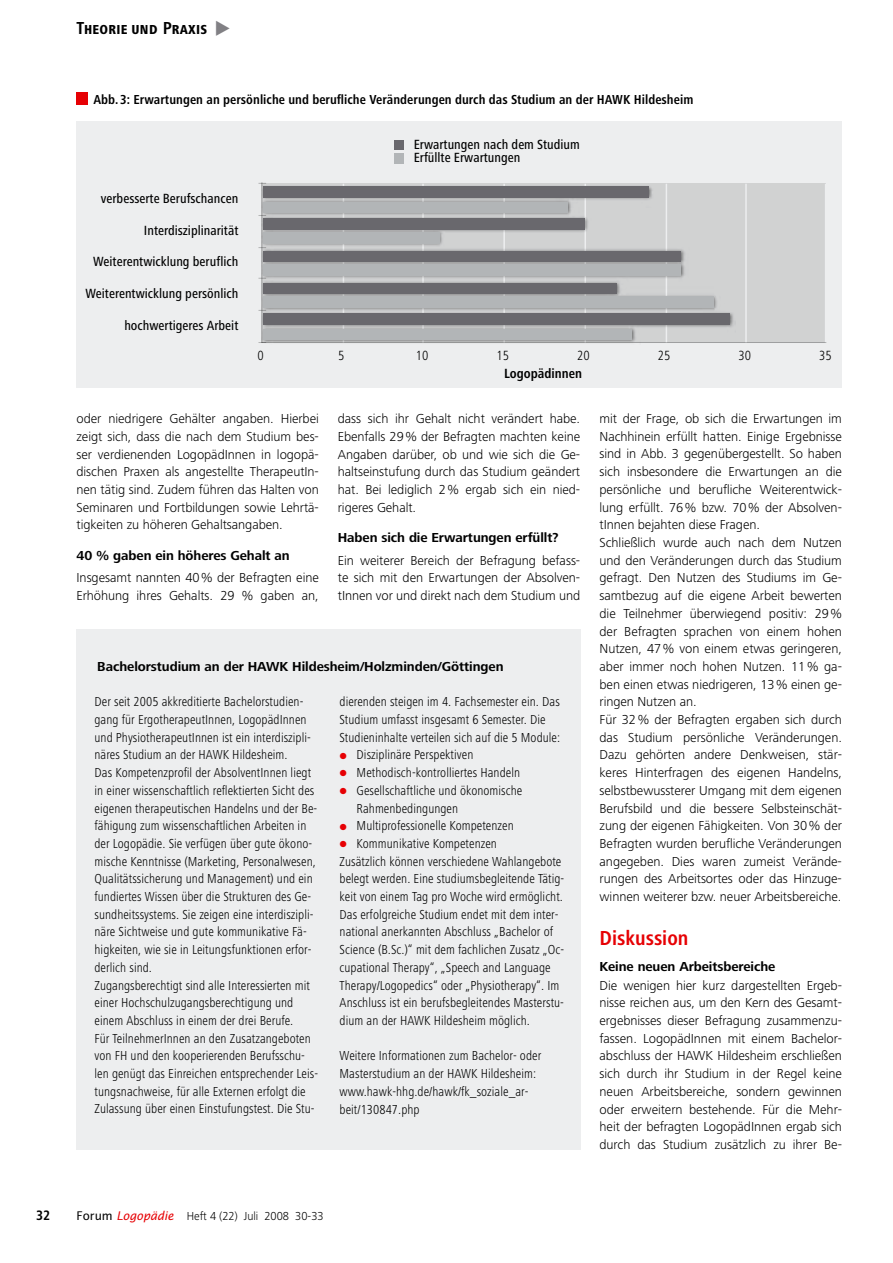
<style>
.page{position:relative;width:893px;height:1263px;background:#fff}
.page>*{position:absolute;margin:0;border:0;box-sizing:border-box;transform-origin:0 0}
.t1{font:700 condensed 21px "Frutiger Next LT";color:#e60004}
.t2{font:500 condensed 13.8px/13px "Frutiger Next LT";color:#000}
.t3{font:300 condensed 13.8px "Frutiger Next LT";color:#000}
.t4{font:700 condensed 13.8px "Frutiger Next LT";color:#000}
.t5{font:300 13.5px/17.7px "Frutiger Next LT";letter-spacing:-.005em;color:#000;text-align:justify}
.t6{font:300 condensed 13.5px/17.7px "Frutiger Next LT";letter-spacing:.005em;color:#000}
.t7{font:700 13.5px "Frutiger Next LT";letter-spacing:-.005em;color:#000}
.t8{font:700 condensed 13.5px "Frutiger Next LT";letter-spacing:.005em;color:#000}
.t9{font:800 condensed 13.5px "Frutiger Next LT";letter-spacing:.02em;color:#000}
.t10{font:700 condensed 13.5px "Frutiger LT";color:#000}
.t11{font:300 12px "Frutiger Next LT";color:#000}
.s1{font-weight:700;font-size:18px}
.s2{font-family:"European Pi Three";font-weight:400;font-stretch:normal;font-size:19.5px;color:#818084}
.s3{font-family:"Lucida Sans";font-weight:400}
.s4{font-family:"Lucida Sans";font-weight:400;font-style:italic;color:#e60004}
</style>
<div class="page">
<div style="left:76px;top:92px;width:12px;height:12px;background:#e60004"></div>
<svg style="left:77px;top:122px;width:765px;height:266px;background:#cfd0d2"></svg>
<div style="left:77px;top:629px;width:503px;height:520px;background:#edeeef"></div>
<p class="t9" style="left:77px;top:22px;width:156px"><span class="s1">T</span>HEORIE UND <span class="s1">P</span>RAXIS <span class="s2">E</span></p>
<p class="t8" style="left:93px;top:92px;width:602px">Abb. 3: Erwartungen an persönliche und berufliche Veränderungen durch das Studium an der HAWK Hildesheim</p>
<p class="t2" style="left:101px;top:192px;width:139px">verbesserte Berufschancen</p>
<p class="t2" style="left:144px;top:223px;width:96px">Interdisziplinarität</p>
<p class="t2" style="left:93px;top:255px;width:147px">Weiterentwicklung beruflich</p>
<p class="t2" style="left:86px;top:287px;width:154px">Weiterentwicklung persönlich</p>
<p class="t2" style="left:124px;top:319px;width:116px">hochwertigeres Arbeit</p>
<p class="t2" style="left:414px;top:138px;width:168px">Erwartungen nach dem Studium<br>Erfüllte Erwartungen</p>
<p class="t3" style="left:258px;top:348px;width:8px">0</p>
<p class="t3" style="left:338px;top:348px;width:8px">5</p>
<p class="t3" style="left:416px;top:348px;width:14px">10</p>
<p class="t3" style="left:496px;top:348px;width:14px">15</p>
<p class="t3" style="left:577px;top:348px;width:14px">20</p>
<p class="t3" style="left:658px;top:348px;width:14px">25</p>
<p class="t3" style="left:739px;top:348px;width:14px">30</p>
<p class="t3" style="left:819px;top:348px;width:14px">35</p>
<p class="t4" style="left:504px;top:366px;width:79px">Logopädinnen</p>
<p class="t5" style="left:77px;top:410px;width:244px">oder niedrigere Gehälter angaben. Hierbei zeigt sich, dass die nach dem Studium bes&shy;ser verdienenden LogopädInnen in logopä&shy;dischen Praxen als angestellte TherapeutIn&shy;nen tätig sind. Zudem führen das Halten von Seminaren und Fortbildungen sowie Lehrtä&shy;tigkeiten zu höheren Gehaltsangaben.</p>
<p class="t7" style="left:77px;top:548px;width:215px">40 % gaben ein höheres Gehalt an</p>
<p class="t5" style="left:77px;top:569px;width:244px">Insgesamt nannten 40% der Befragten eine<br>Erhöhung ihres Gehalts. 29 % gaben an,</p>
<p class="t5" style="left:338px;top:410px;width:244px">dass sich ihr Gehalt nicht verändert habe.<br>Ebenfalls 29% der Befragten machten keine Angaben darüber, ob und wie sich die Ge&shy;haltseinstufung durch das Studium geändert hat. Bei lediglich 2% ergab sich ein nied&shy;rigeres Gehalt.</p>
<p class="t7" style="left:338px;top:530px;width:222px">Haben sich die Erwartungen erfüllt?</p>
<p class="t5" style="left:338px;top:551px;width:244px">Ein weiterer Bereich der Befragung befass&shy;te sich mit den Erwartungen der Absolven&shy;tInnen vor und direkt nach dem Studium und</p>
<p class="t7" style="left:97px;top:659px;width:408px">Bachelorstudium an der HAWK Hildesheim/Holzminden/Göttingen</p>
<p class="t6" style="left:94px;top:693px;width:225px">Der seit 2005 akkreditierte Bachelorstudien&shy;gang für ErgotherapeutInnen, LogopädInnen und PhysiotherapeutInnen ist ein interdiszipli&shy;näres Studium an der HAWK Hildesheim.<br>Das Kompetenzprofil der AbsolventInnen liegt in einer wissenschaftlich reflektierten Sicht des eigenen therapeutischen Handelns und der Be&shy;fähigung zum wissenschaftlichen Arbeiten in der Logopädie. Sie verfügen über gute ökono&shy;mische Kenntnisse (Marketing, Personalwesen, Qualitätssicherung und Management) und ein fundiertes Wissen über die Strukturen des Ge&shy;sundheitssystems. Sie zeigen eine interdiszipli&shy;näre Sichtweise und gute kommunikative Fä&shy;higkeiten, wie sie in Leitungsfunktionen erfor&shy;derlich sind.<br>Zugangsberechtigt sind alle Interessierten mit einer Hochschulzugangsberechtigung und einem Abschluss in einem der drei Berufe.<br>Für TeilnehmerInnen an den Zusatzangeboten von FH und den kooperierenden Berufsschu&shy;len genügt das Einreichen entsprechender Leis&shy;tungsnachweise, für alle Externen erfolgt die Zulassung über einen Einstufungstest. Die Stu-</p>
<p class="t6" style="left:340px;top:693px;width:222px">dierenden steigen im 4. Fachsemester ein. Das</p>
<p class="t6" style="left:340px;top:711px;width:207px">Studium umfasst insgesamt 6 Semester. Die</p>
<p class="t6" style="left:340px;top:728px;width:222px">Studieninhalte verteilen sich auf die 5 Module:</p>
<p class="t6" style="left:357px;top:746px;width:118px">Disziplinäre Perspektiven</p>
<p class="t6" style="left:357px;top:764px;width:165px">Methodisch-kontrolliertes Handeln</p>
<p class="t6" style="left:357px;top:781px;width:167px">Gesellschaftliche und ökonomische</p>
<p class="t6" style="left:357px;top:799px;width:103px">Rahmenbedingungen</p>
<p class="t6" style="left:357px;top:817px;width:159px">Multiprofessionelle Kompetenzen</p>
<p class="t6" style="left:357px;top:835px;width:142px">Kommunikative Kompetenzen</p>
<p class="t6" style="left:340px;top:852px;width:223px">Zusätzlich können verschiedene Wahlangebote</p>
<p class="t6" style="left:340px;top:870px;width:226px">belegt werden. Eine studiumsbegleitende Tätig-</p>
<p class="t6" style="left:340px;top:888px;width:225px">keit von einem Tag pro Woche wird ermöglicht.</p>
<p class="t6" style="left:340px;top:905px;width:220px">Das erfolgreiche Studium endet mit dem inter-</p>
<p class="t6" style="left:340px;top:923px;width:215px">national anerkannten Abschluss „Bachelor of</p>
<p class="t6" style="left:340px;top:941px;width:226px">Science (B.Sc.)“ mit dem fachlichen Zusatz „Oc-</p>
<p class="t6" style="left:340px;top:959px;width:213px">cupational Therapy“, „Speech and Language</p>
<p class="t6" style="left:340px;top:976px;width:221px">Therapy/Logopedics“ oder „Physiotherapy“. Im</p>
<p class="t6" style="left:340px;top:994px;width:226px">Anschluss ist ein berufsbegleitendes Masterstu-</p>
<p class="t6" style="left:340px;top:1012px;width:192px">dium an der HAWK Hildesheim möglich.</p>
<p class="t6" style="left:340px;top:1047px;width:203px">Weitere Informationen zum Bachelor- oder Masterstudium an der HAWK Hildesheim: www.hawk-hhg.de/hawk/fk_soziale_ar&shy;beit/130847.php</p>
<p class="t5" style="left:600px;top:410px;width:244px;text-align:left">mit der Frage, ob sich die Erwartungen im Nachhinein erfüllt hatten. Einige Ergebnisse sind in Abb. 3 gegenübergestellt. So haben sich insbesondere die Erwartungen an die persönliche und berufliche Weiterentwick&shy;lung erfüllt. 76% bzw. 70% der Absolven&shy;tInnen bejahten diese Fragen.<br>Schließlich wurde auch nach dem Nutzen und den Veränderungen durch das Studium gefragt. Den Nutzen des Studiums im Ge&shy;samtbezug auf die eigene Arbeit bewerten die Teilnehmer überwiegend positiv: 29% der Befragten sprachen von einem hohen Nutzen, 47% von einem etwas geringeren, aber immer noch hohen Nutzen. 11% ga&shy;ben einen etwas niedrigeren, 13% einen ge&shy;ringen Nutzen an.<br>Für 32% der Befragten ergaben sich durch das Studium persönliche Veränderungen.<br>Dazu gehörten andere Denkweisen, stär&shy;keres Hinterfragen des eigenen Handelns, selbstbewussterer Umgang mit dem eigenen Berufsbild und die bessere Selbsteinschät&shy;zung der eigenen Fähigkeiten. Von 30% der Befragten wurden berufliche Veränderungen angegeben. Dies waren zumeist Verände&shy;rungen des Arbeitsortes oder das Hinzuge&shy;winnen weiterer bzw. neuer Arbeitsbereiche.</p>
<h1 class="t1" style="left:600px;top:926px;width:90px">Diskussion</h1>
<p class="t7" style="left:600px;top:959px;width:177px">Keine neuen Arbeitsbereiche</p>
<p class="t5" style="left:600px;top:976px;width:244px">Die wenigen hier kurz dargestellten Ergeb&shy;nisse reichen aus, um den Kern des Gesamt&shy;ergebnisses dieser Befragung zusammenzu&shy;fassen. LogopädInnen mit einem Bachelor&shy;abschluss der HAWK Hildesheim erschließen sich durch ihr Studium in der Regel keine neuen Arbeitsbereiche, sondern gewinnen oder erweitern bestehende. Für die Mehr&shy;heit der befragten LogopädInnen ergab sich durch das Studium zusätzlich zu ihrer Be-</p>
<p class="t10" style="left:36px;top:1207px;width:16px">32</p>
<p class="t11" style="left:77px;top:1209px;width:249px"><span class="s3">Forum</span> <span class="s4">Logopädie</span> Heft 4 (22) Juli 2008 30-33</p>
</div>
